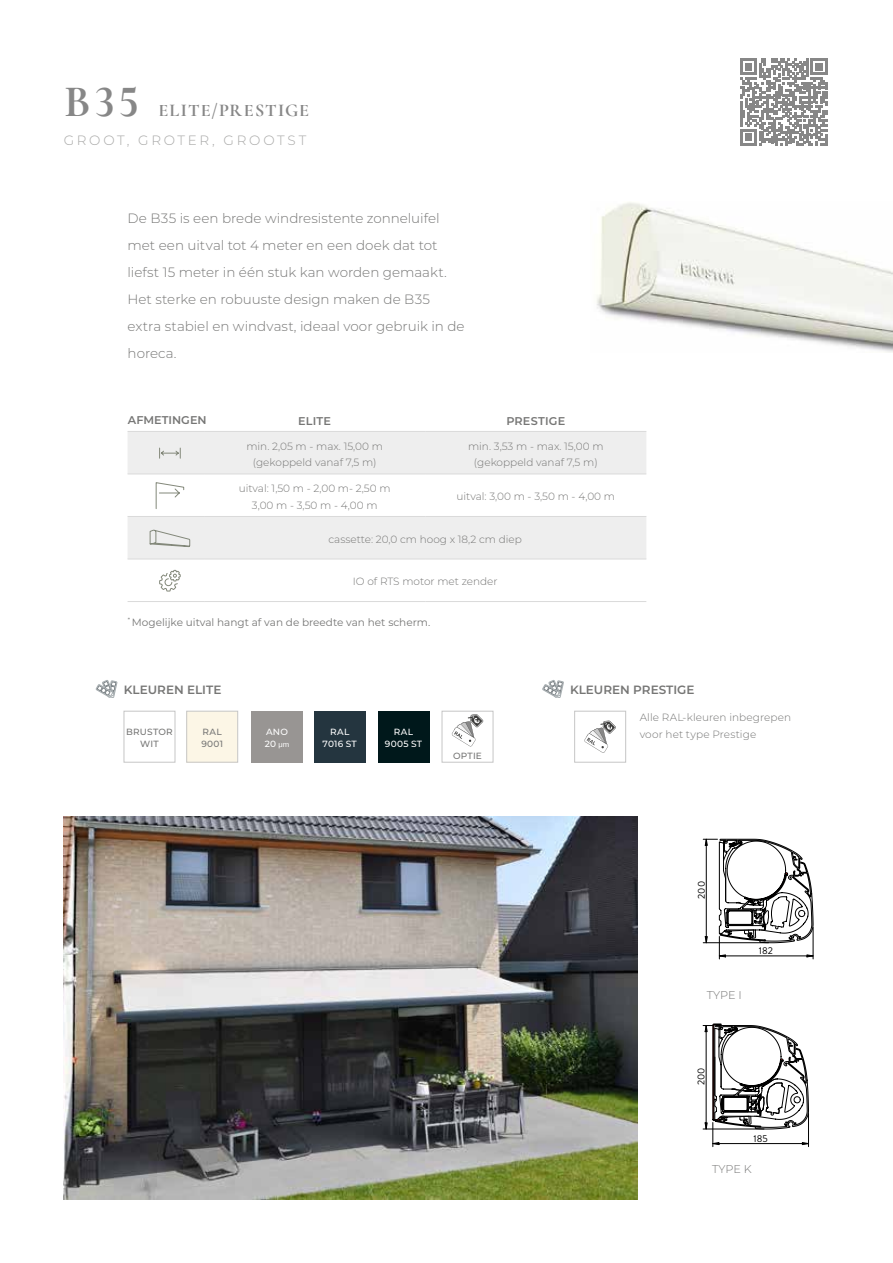
<style>
.page{position:relative;width:893px;height:1263px;background:#fff}
.page>*{position:absolute;margin:0;border:0;box-sizing:border-box;transform-origin:0 0}
.t1{font:700 45px "Cormorant Garamond";color:#878787}
.t2{font:700 18px "Cormorant Garamond";letter-spacing:.065em;color:#878787}
.t3{font:300 13.5px/27px "Montserrat";color:#767675}
.t4{font:300 13.5px "Montserrat";letter-spacing:.205em;color:#a8a8a7}
.t5{font:600 12px "Montserrat";color:#767675}
.t6{font:600 11.25px "Montserrat";letter-spacing:.01em;color:#767675}
.t7{font:300 11.25px "Montserrat";letter-spacing:-.01em;color:#767675}
.t8{font:300 10.5px/16.5px "Montserrat";color:#767675;text-align:center}
.t9{font:10.5px "Montserrat";color:#767675}
.t10{font:9.9px "Brandon Grotesque";color:#000}
.t11{font:500 9px/12.8px "Montserrat";letter-spacing:.025em;color:#fff;text-align:center}
.t12{font:500 9px/12.8px "Montserrat";letter-spacing:.02em;color:#767675;text-align:center}
.s1{font-family:"Aktiv Grotesk";font-weight:400;font-size:7.5px}
</style>
<div class="page">
<svg style="left:740px;top:59px;width:87px;height:87px"></svg>
<img style="left:64px;top:816px;width:574px;height:383px">
<svg style="left:128px;top:432px;width:518px;height:127px;fill:#eee"></svg>
<hr style="left:128px;top:431px;width:76px;height:1px;background:#dadada">
<hr style="left:425px;top:431px;width:221px;height:1px;background:#dadada">
<hr style="left:128px;top:474px;width:76px;height:1px;background:#dadada">
<hr style="left:425px;top:474px;width:221px;height:1px;background:#dadada">
<hr style="left:128px;top:516px;width:76px;height:1px;background:#dadada">
<hr style="left:128px;top:559px;width:76px;height:1px;background:#dadada">
<hr style="left:128px;top:601px;width:76px;height:1px;background:#dadada">
<hr style="left:204px;top:431px;width:221px;height:1px;background:#dadada">
<hr style="left:204px;top:474px;width:221px;height:1px;background:#dadada">
<hr style="left:204px;top:516px;width:221px;height:1px;background:#dadada">
<hr style="left:425px;top:516px;width:221px;height:1px;background:#dadada">
<hr style="left:204px;top:559px;width:221px;height:1px;background:#dadada">
<hr style="left:425px;top:559px;width:221px;height:1px;background:#dadada">
<hr style="left:204px;top:601px;width:221px;height:1px;background:#dadada">
<hr style="left:425px;top:601px;width:221px;height:1px;background:#dadada">
<svg style="left:159px;top:447px;width:22px;height:12px"></svg>
<svg style="left:159px;top:569px;width:22px;height:23px"></svg>
<svg style="left:149px;top:530px;width:41px;height:17px"></svg>
<svg style="left:156px;top:482px;width:28px;height:27px"></svg>
<svg style="left:96px;top:680px;width:21px;height:18px"></svg>
<div style="left:124px;top:711px;width:51px;height:51px;border:1px solid #c6c6c6"></div>
<svg style="left:452px;top:714px;width:31px;height:32px"></svg>
<div style="left:442px;top:711px;width:51px;height:51px;border:1px solid #c6c6c6"></div>
<div style="left:252px;top:711px;width:51px;height:51px;background:#989593"></div>
<div style="left:187px;top:711px;width:51px;height:51px;background:#fcf6e6"></div>
<div style="left:186px;top:711px;width:52px;height:51px;border:1px solid #c6c6c6"></div>
<div style="left:378px;top:711px;width:51px;height:51px;background:#00181b"></div>
<div style="left:314px;top:711px;width:51px;height:51px;background:#24353f"></div>
<svg style="left:542px;top:680px;width:22px;height:18px"></svg>
<svg style="left:584px;top:720px;width:32px;height:33px"></svg>
<div style="left:574px;top:711px;width:52px;height:51px;border:1px solid #c6c6c6"></div>
<svg style="left:702px;top:838px;width:112px;height:122px"></svg>
<hr style="left:706px;top:839px;width:1px;height:104px;background:#000">
<svg style="left:702px;top:1023px;width:107px;height:124px"></svg>
<hr style="left:713px;top:1143px;width:95px;height:1px;background:#000">
<img style="left:596px;top:202px;width:297px;height:151px">
<h1 class="t1" style="left:64px;top:74px;width:76px">B35</h1>
<h2 class="t2" style="left:158px;top:99px;width:152px">ELITE/PRESTIGE</h2>
<p class="t4" style="left:64px;top:131px;width:244px">GROOT, GROTER, GROOTST</p>
<p class="t3" style="left:128px;top:204px;width:339px">De B35 is een brede windresistente zonneluifel met een uitval tot 4 meter en een doek dat tot liefst 15 meter in één stuk kan worden gemaakt.<br>Het sterke en robuuste design maken de B35 extra stabiel en windvast, ideaal voor gebruik in de horeca.</p>
<p class="t6" style="left:128px;top:412px;width:80px">AFMETINGEN</p>
<p class="t6" style="left:298px;top:413px;width:34px">ELITE</p>
<p class="t6" style="left:506px;top:413px;width:60px">PRESTIGE</p>
<p class="t8" style="left:246px;top:437px;width:138px">min. 2,05 m - max. 15,00 m (gekoppeld vanaf 7,5 m)</p>
<p class="t8" style="left:468px;top:437px;width:137px">min. 3,53 m - max. 15,00 m (gekoppeld vanaf 7,5 m)</p>
<p class="t8" style="left:239px;top:480px;width:153px">uitval: 1,50 m - 2,00 m- 2,50 m<br>3,00 m - 3,50 m - 4,00 m</p>
<p class="t8" style="left:456px;top:488px;width:160px">uitval: 3,00 m - 3,50 m - 4,00 m</p>
<p class="t8" style="left:328px;top:530px;width:195px">cassette: 20,0 cm hoog x 18,2 cm diep</p>
<p class="t8" style="left:353px;top:573px;width:146px">IO of RTS motor met zender</p>
<p class="t9" style="left:128px;top:615px;width:304px"><sup>*</sup> Mogelijke uitval hangt af van de breedte van het scherm.</p>
<p class="t5" style="left:124px;top:681px;width:99px">KLEUREN ELITE</p>
<p class="t12" style="left:126px;top:725px;width:48px">BRUSTOR<br>WIT</p>
<p class="t11" style="left:265px;top:725px;width:26px;text-align:left">ANO<br>20 <span class="s1">μm</span></p>
<p class="t12" style="left:201px;top:725px;width:23px;text-align:left">RAL<br>9001</p>
<p class="t11" style="left:385px;top:725px;width:39px">RAL<br>9005 ST</p>
<p class="t11" style="left:323px;top:725px;width:36px">RAL<br>7016 ST</p>
<p class="t12" style="left:453px;top:749px;width:30px">OPTIE</p>
<p class="t5" style="left:570px;top:681px;width:126px">KLEUREN PRESTIGE</p>
<p class="t8" style="left:640px;top:709px;width:153px;text-align:left">Alle RAL-kleuren inbegrepen voor het type Prestige</p>
<p class="t10" style="left:694px;top:899px;width:19px;rotate:-90deg">200</p>
<p class="t7" style="left:707px;top:988px;width:36px">TYPE I</p>
<p class="t10" style="left:759px;top:944px;width:16px">182</p>
<p class="t10" style="left:694px;top:1085px;width:19px;rotate:-90deg">200</p>
<p class="t10" style="left:753px;top:1132px;width:16px">185</p>
<p class="t7" style="left:712px;top:1161px;width:41px">TYPE K</p>
</div>
